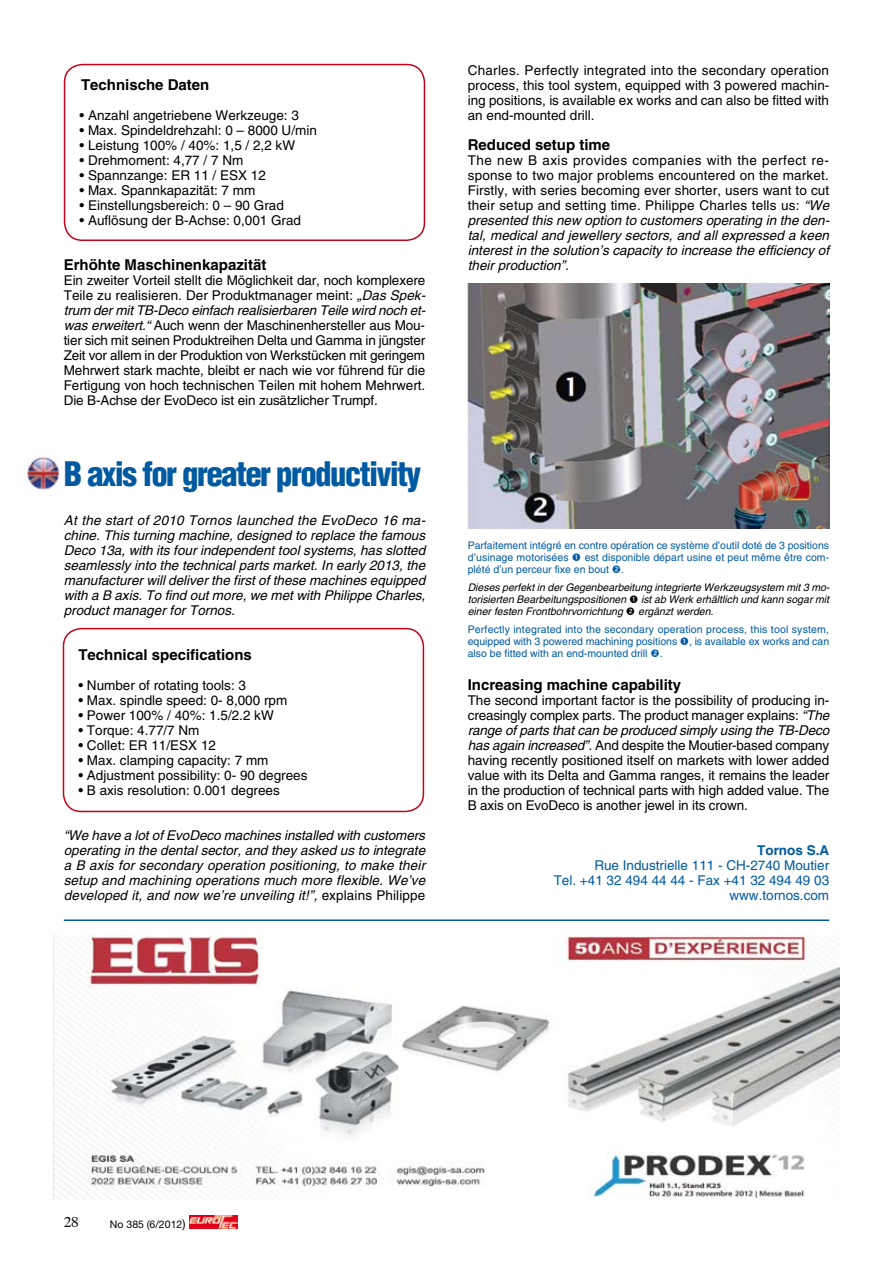
<style>
.page{position:relative;width:893px;height:1263px;background:#fff}
.page>*{position:absolute;margin:0;border:0;box-sizing:border-box;transform-origin:0 0}
.t1{font:900 condensed 33px "Helvetica";letter-spacing:-.05em;color:#005aa2}
.t2{font:700 15px "Helvetica";color:#000}
.t3{font:13.5px/15px "Helvetica";color:#000;text-align:justify}
.t4{font:italic 13.5px/15px "Helvetica";letter-spacing:.005em;color:#000;text-align:justify}
.t5{font:13.5px/15px "Helvetica";color:#005aa2;text-align:right}
.t6{font:700 13.5px "Helvetica";color:#005aa2}
.t7{font:10.5px/12px "Helvetica";color:#005aa2}
.t8{font:italic 10.5px/12px "Helvetica";color:#000}
.t9{font:10.5px "Helvetica Neue";color:#000}
.s1{font-style:italic}
.s2{font-style:normal}
.s3{font-size:12px}
</style>
<div class="page">
<svg style="left:189px;top:1215px;width:49px;height:13px"></svg>
<img style="left:190px;top:1215px;width:47px;height:13px">
<div style="left:64px;top:64px;width:361px;height:177px;border:2px solid #c0031a;border-radius:18px"></div>
<img style="left:468px;top:284px;width:361px;height:244px">
<div style="left:63px;top:628px;width:361px;height:184px;border:2px solid #c0031a;border-radius:18px"></div>
<img style="left:23px;top:455px;width:37px;height:35px">
<img style="left:53px;top:935px;width:787px;height:264px">
<hr style="left:64px;top:919px;width:765px;height:2px;background:#005aa2">
<p class="t2" style="left:81px;top:75px;width:130px">Technische Daten</p>
<p class="t3" style="left:80px;top:108px;width:221px">• Anzahl angetriebene Werkzeuge: 3</p>
<p class="t3" style="left:80px;top:123px;width:239px">• Max. Spindeldrehzahl: 0 – 8000 U/min</p>
<p class="t3" style="left:80px;top:138px;width:217px">• Leistung 100% / 40%: 1,5 / 2,2 kW</p>
<p class="t3" style="left:80px;top:153px;width:165px">• Drehmoment: 4,77 / 7 Nm</p>
<p class="t3" style="left:80px;top:168px;width:188px">• Spannzange: ER 11 / ESX 12</p>
<p class="t3" style="left:80px;top:183px;width:177px">• Max. Spannkapazität: 7 mm</p>
<p class="t3" style="left:80px;top:198px;width:206px">• Einstellungsbereich: 0 – 90 Grad</p>
<p class="t3" style="left:80px;top:213px;width:223px">• Auflösung der B-Achse: 0,001 Grad</p>
<p class="t2" style="left:64px;top:255px;width:204px">Erhöhte Maschinenkapazität</p>
<p class="t3" style="left:64px;top:273px;width:363px">Ein zweiter Vorteil stellt die Möglichkeit dar, noch komplexere Teile zu realisieren. Der Produktmanager meint: <span class="s1">„Das Spek&shy;trum der mit TB-Deco einfach realisierbaren Teile wird noch et&shy;was erweitert.“</span> Auch wenn der Maschinenhersteller aus Mou&shy;tier sich mit seinen Produktreihen Delta und Gamma in jüngster Zeit vor allem in der Produktion von Werkstücken mit geringem Mehrwert stark machte, bleibt er nach wie vor führend für die Fertigung von hoch technischen Teilen mit hohem Mehrwert.<br>Die B-Achse der EvoDeco ist ein zusätzlicher Trumpf.</p>
<p class="t3" style="left:468px;top:63px;width:363px">Charles. Perfectly integrated into the secondary operation process, this tool system, equipped with 3 powered machin&shy;ing positions, is available ex works and can also be fitted with an end-mounted drill.</p>
<p class="t2" style="left:468px;top:135px;width:144px">Reduced setup time</p>
<p class="t3" style="left:468px;top:153px;width:363px">The new B axis provides companies with the perfect re&shy;sponse to two major problems encountered on the market.<br>Firstly, with series becoming ever shorter, users want to cut their setup and setting time. Philippe Charles tells us: <span class="s1">“We presented this new option to customers operating in the den&shy;tal, medical and jewellery sectors, and all expressed a keen interest in the solution’s capacity to increase the efficiency of their production”.</span></p>
<h1 class="t1" style="left:64px;top:453px;width:359px">B axis for greater productivity</h1>
<p class="t4" style="left:64px;top:513px;width:363px">At the start of 2010 Tornos launched the EvoDeco 16 ma&shy;chine. This turning machine, designed to replace the famous Deco 13a, with its four independent tool systems, has slotted seamlessly into the technical parts market. In early 2013, the manufacturer will deliver the first of these machines equipped with a B axis. To find out more, we met with Philippe Charles, product manager for Tornos.</p>
<p class="t7" style="left:468px;top:539px;width:363px">Parfaitement intégré en contre opération ce système d’outil doté de 3 positions d’usinage motorisées</p>
<p class="t7" style="left:468px;top:551px;width:363px;text-indent:117px">est disponible départ usine et peut même être com&shy;plété d’un perceur fixe en bout .</p>
<p class="t8" style="left:468px;top:581px;width:363px">Dieses perfekt in der Gegenbearbeitung integrierte Werkzeugsystem mit 3 mo&shy;torisierten Bearbeitungspositionen</p>
<p class="t8" style="left:641px;top:593px;width:190px">ist ab Werk erhältlich und kann sogar mit</p>
<p class="t8" style="left:468px;top:605px;width:157px">einer festen Frontbohrvorrichtung</p>
<p class="t8" style="left:638px;top:605px;width:77px">ergänzt werden.</p>
<p class="t7" style="left:468px;top:623px;width:363px">Perfectly integrated into the secondary operation process, this tool system, equipped with 3 powered machining positions , is available ex works and can</p>
<p class="t2" style="left:78px;top:645px;width:175px">Technical specifications</p>
<p class="t7" style="left:468px;top:647px;width:196px">also be fitted with an end-mounted drill .</p>
<p class="t3" style="left:78px;top:678px;width:169px">• Number of rotating tools: 3</p>
<p class="t3" style="left:78px;top:693px;width:210px">• Max. spindle speed: 0- 8,000 rpm</p>
<p class="t3" style="left:78px;top:708px;width:197px">• Power 100% / 40%: 1.5/2.2 kW</p>
<p class="t3" style="left:78px;top:723px;width:123px">• Torque: 4.77/7 Nm</p>
<p class="t3" style="left:78px;top:738px;width:139px">• Collet: ER 11/ESX 12</p>
<p class="t3" style="left:78px;top:753px;width:192px">• Max. clamping capacity: 7 mm</p>
<p class="t3" style="left:78px;top:768px;width:231px">• Adjustment possibility: 0- 90 degrees</p>
<p class="t3" style="left:78px;top:783px;width:203px">• B axis resolution: 0.001 degrees</p>
<p class="t2" style="left:468px;top:675px;width:215px">Increasing machine capability</p>
<p class="t3" style="left:468px;top:693px;width:363px">The second important factor is the possibility of producing in&shy;creasingly complex parts. The product manager explains: <span class="s1">“The range of parts that can be produced simply using the TB-Deco has again increased”.</span> And despite the Moutier-based company having recently positioned itself on markets with lower added value with its Delta and Gamma ranges, it remains the leader in the production of technical parts with high added value. The B axis on EvoDeco is another jewel in its crown.</p>
<p class="t6" style="left:757px;top:842px;width:74px">Tornos S.A</p>
<p class="t5" style="left:554px;top:858px;width:277px">Rue I ndustrielle 111 - CH-2740 Moutier<br>Tel. +41 32 494 44 44 - Fax +41 32 494 49 03 www.tornos.com</p>
<p class="t4" style="left:64px;top:828px;width:363px">“We have a lot of EvoDeco machines installed with customers operating in the dental sector, and they asked us to integrate a B axis for secondary operation positioning, to make their setup and machining operations much more flexible. We’ve developed it, and now we’re unveiling it!”, <span class="s2">explains Philippe</span></p>
<p class="t9" style="left:110px;top:1218px;width:77px">No 385 (6/2012<span class="s3">)</span></p>
</div>
